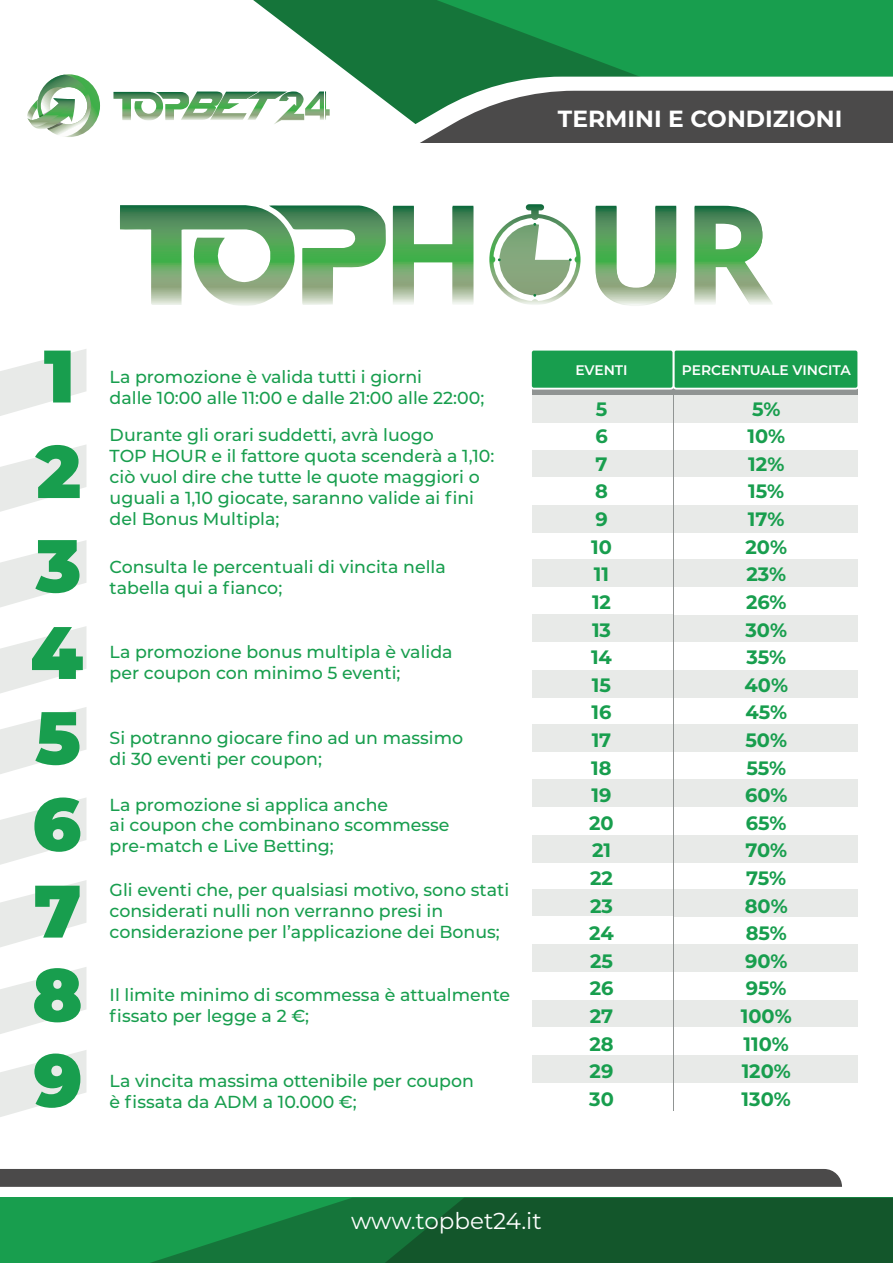
<style>
.page{position:relative;width:893px;height:1263px;background:#fff}
.page>*{position:absolute;margin:0;border:0;box-sizing:border-box;transform-origin:0 0}
.t1{font:700 23.4px "Montserrat";color:#fff}
.t2{font:23.1px "Montserrat";letter-spacing:-.005em;color:#fff}
.t3{font:700 19.35px/27.6px "Montserrat";color:#189e4e;text-align:center}
.t4{font:500 17.4px/20.9px "Montserrat";color:#189e4e}
.t5{font:600 13.8px "Montserrat";color:#fff}
</style>
<div class="page">
<div style="left:668px;top:0;width:225px;height:77px;background:#189e4e"></div>
<svg style="left:429px;top:0;width:239px;height:77px;background:#178b45"></svg>
<svg style="left:253px;top:0;width:176px;height:77px;fill:#15753a"></svg>
<svg style="left:354px;top:77px;width:539px;height:66px;fill:#4b4a4a"></svg>
<div style="left:0;top:1197px;width:893px;height:66px;background:#189e4e"></div>
<svg style="left:150px;top:1197px;width:235px;height:66px;fill:#15753a"></svg>
<svg style="left:385px;top:1197px;width:508px;height:66px;background:#13592c"></svg>
<div style="left:0;top:1169px;width:842px;height:18px;background:#4b4a4a"></div>
<svg style="left:27px;top:74px;width:73px;height:63px"></svg>
<svg style="left:113px;top:91px;width:217px;height:33px"></svg>
<svg style="left:120px;top:205px;width:266px;height:101px"></svg>
<svg style="left:393px;top:206px;width:80px;height:98px"></svg>
<svg style="left:596px;top:206px;width:80px;height:100px"></svg>
<svg style="left:695px;top:206px;width:77px;height:98px"></svg>
<svg style="left:489px;top:204px;width:91px;height:101px"></svg>
<svg style="left:531px;top:350px;width:327px;height:40px;background:#2aa55b"></svg>
<div style="left:532px;top:450px;width:140px;height:27px;background:#e8eae8"></div>
<div style="left:532px;top:505px;width:140px;height:28px;background:#e8eae8"></div>
<div style="left:532px;top:559px;width:140px;height:28px;background:#e8eae8"></div>
<div style="left:532px;top:614px;width:140px;height:28px;background:#e8eae8"></div>
<div style="left:532px;top:670px;width:140px;height:28px;background:#e8eae8"></div>
<div style="left:532px;top:779px;width:140px;height:28px;background:#e8eae8"></div>
<div style="left:532px;top:835px;width:140px;height:28px;background:#e8eae8"></div>
<div style="left:532px;top:889px;width:140px;height:27px;background:#e8eae8"></div>
<div style="left:532px;top:944px;width:140px;height:28px;background:#e8eae8"></div>
<div style="left:532px;top:1000px;width:140px;height:27px;background:#e8eae8"></div>
<div style="left:532px;top:1055px;width:140px;height:28px;background:#e8eae8"></div>
<div style="left:532px;top:724px;width:140px;height:28px;background:#e8eae8"></div>
<div style="left:532px;top:395px;width:140px;height:28px;background:#e8eae8"></div>
<div style="left:674px;top:450px;width:183px;height:28px;background:#e8eae8"></div>
<div style="left:674px;top:505px;width:183px;height:28px;background:#e8eae8"></div>
<div style="left:674px;top:559px;width:183px;height:28px;background:#e8eae8"></div>
<div style="left:674px;top:615px;width:183px;height:27px;background:#e8eae8"></div>
<div style="left:674px;top:670px;width:183px;height:28px;background:#e8eae8"></div>
<div style="left:674px;top:779px;width:183px;height:28px;background:#e8eae8"></div>
<div style="left:674px;top:835px;width:183px;height:28px;background:#e8eae8"></div>
<div style="left:674px;top:889px;width:183px;height:28px;background:#e8eae8"></div>
<div style="left:674px;top:944px;width:183px;height:28px;background:#e8eae8"></div>
<div style="left:674px;top:1000px;width:183px;height:27px;background:#e8eae8"></div>
<div style="left:674px;top:1055px;width:183px;height:28px;background:#e8eae8"></div>
<div style="left:674px;top:724px;width:183px;height:28px;background:#e8eae8"></div>
<div style="left:674px;top:395px;width:183px;height:28px;background:#e8eae8"></div>
<svg style="left:0;top:349px;width:87px;height:67px"></svg>
<svg style="left:0;top:444px;width:87px;height:68px"></svg>
<svg style="left:0;top:540px;width:87px;height:67px"></svg>
<svg style="left:0;top:626px;width:87px;height:67px"></svg>
<svg style="left:0;top:707px;width:87px;height:67px"></svg>
<svg style="left:0;top:967px;width:87px;height:67px"></svg>
<svg style="left:0;top:1050px;width:87px;height:67px"></svg>
<svg style="left:0;top:880px;width:87px;height:67px"></svg>
<svg style="left:0;top:797px;width:87px;height:68px"></svg>
<h1 class="t1" style="left:558px;top:102px;width:286px">TERMINI E CONDIZIONI</h1>
<p class="t4" style="left:110px;top:366px;width:376px">La promozione è valida tutti i giorni<br>dalle 10:00 alle 11:00 e dalle 21:00 alle 22:00;</p>
<p class="t4" style="left:110px;top:424px;width:386px">Durante gli orari suddetti, avrà luogo<br>TOP HOUR e il fattore quota scenderà a 1,10: ciò vuol dire che tutte le quote maggiori o uguali a 1,10 giocate, saranno valide ai fini del Bonus Multipla;</p>
<p class="t4" style="left:110px;top:555px;width:338px">Consulta le percentuali di vincita nella tabella qui a fianco;</p>
<p class="t4" style="left:110px;top:641px;width:344px">La promozione bonus multipla è valida per coupon con minimo 5 eventi;</p>
<p class="t4" style="left:110px;top:727px;width:355px">Si potranno giocare fino ad un massimo di 30 eventi per coupon;</p>
<p class="t4" style="left:110px;top:793px;width:341px">La promozione si applica anche<br>ai coupon che combinano scommesse pre-match e Live Betting;</p>
<p class="t4" style="left:110px;top:879px;width:401px">Gli eventi che, per qualsiasi motivo, sono stati considerati nulli non verranno presi in considerazione per l’applicazione dei Bonus;</p>
<p class="t4" style="left:110px;top:984px;width:402px">Il limite minimo di scommessa è attualmente fissato per legge a 2 €;</p>
<p class="t4" style="left:110px;top:1069px;width:366px">La vincita massima ottenibile per coupon è fissata da ADM a 10.000 €;</p>
<p class="t5" style="left:575px;top:360px;width:54px">EVENTI</p>
<p class="t5" style="left:682px;top:360px;width:170px">PERCENTUALE VINCITA</p>
<p class="t3" style="left:589px;top:394px;width:26px">5<br>6<br>7<br>8<br>9<br>10<br>11<br>12<br>13<br>14<br>15<br>16<br>17<br>18<br>19<br>20<br>21<br>22<br>23<br>24<br>25<br>26<br>27<br>28<br>29<br>30</p>
<p class="t3" style="left:741px;top:394px;width:52px">5%<br>10%<br>12%<br>15%<br>17%<br>20%<br>23%<br>26%<br>30%<br>35%<br>40%<br>45%<br>50%<br>55%<br>60%<br>65%<br>70%<br>75%<br>80%<br>85%<br>90%<br>95%<br>100%<br>110%<br>120%<br>130%</p>
<h2 class="t2" style="left:351px;top:1205px;width:192px">www.topbet24.it</h2>
</div>
